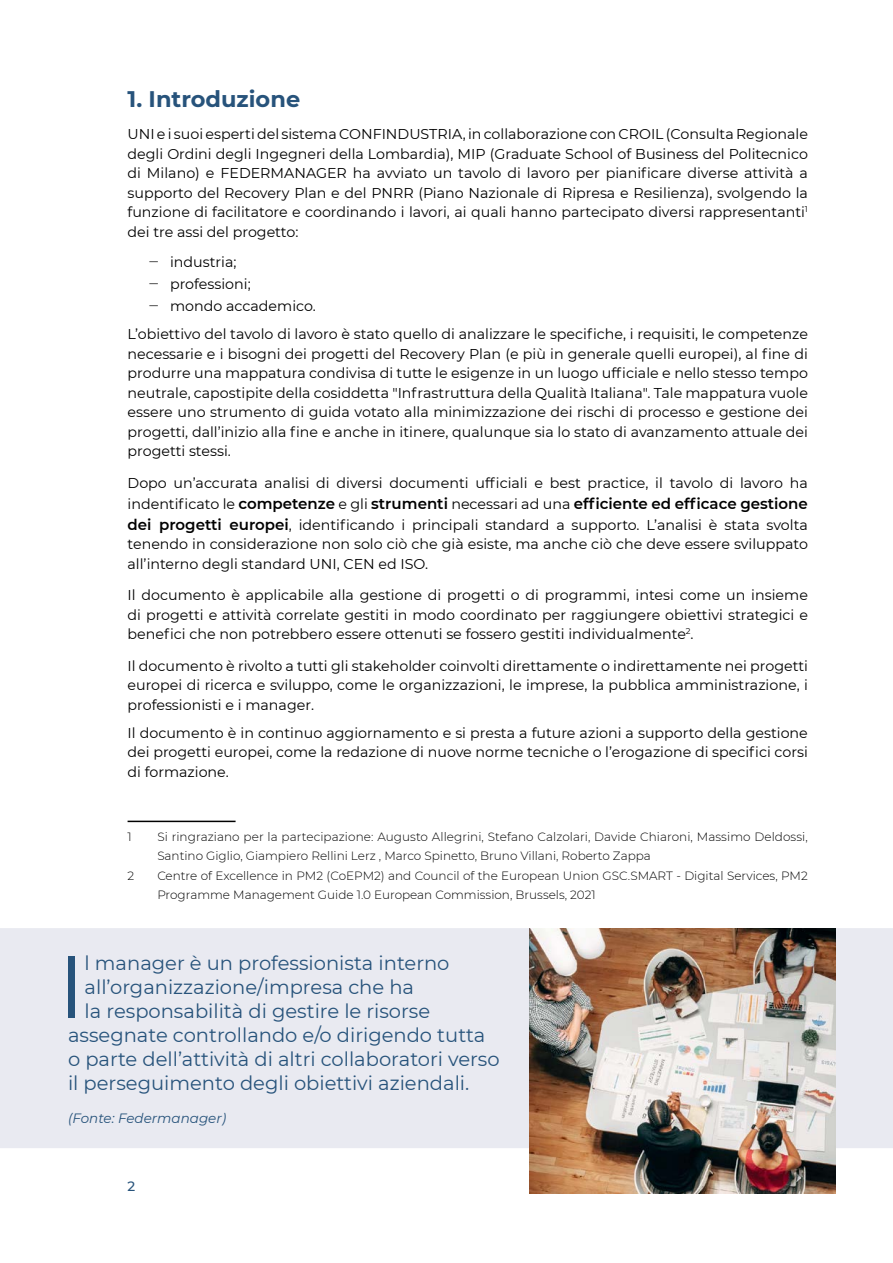
<style>
.page{position:relative;width:893px;height:1263px;background:#fff}
.page>*{position:absolute;margin:0;border:0;box-sizing:border-box;transform-origin:0 0}
.Frase_in_evidenza{font:88.05px "Montserrat";color:#27537b}
.H2_Titolo{font:700 22.5px "Montserrat";color:#27537b}
.Frase_in_evidenza-2{font:19.5px "Montserrat";color:#27537b}
.Testo{font:600 15px "Montserrat";color:#000}
.Testo-2{font:14.25px/19.5px "Montserrat";color:#000;text-align:justify}
.Frase_in_evidenza-3{font:italic 13.5px "Montserrat";color:#27537b}
.t1{font:500 13.5px "Montserrat";color:#27537b}
.Note{font:300 12px/19.5px "Montserrat";color:#000}
.s1{font-weight:300}
.s2{font-weight:400;font-size:14.25px}
.s3{font-weight:600;font-size:15px}
</style>
<div class="page">
<div style="left:0;top:929px;width:893px;height:218px;background:#e9eaf1"></div>
<div style="left:0;top:928px;width:893px;height:220px;border:2px solid #e9eaf1"></div>
<img style="left:529px;top:928px;width:307px;height:265px">
<hr style="left:128px;top:821px;width:108px;height:1px;background:#000">
<h2 class="H2_Titolo" style="left:128px;top:83px;width:174px">1. Introduzione</h2>
<p class="Testo-2" style="left:128px;top:124px;width:682px">UNI e i suoi esperti del sistema CONFINDUSTRIA, in collaborazione con CROIL (Consulta Regionale degli Ordini degli Ingegneri della Lombardia), MIP (Graduate School of Business del Politecnico di Milano) e FEDERMANAGER ha avviato un tavolo di lavoro per pianificare diverse attività a supporto del Recovery Plan e del PNRR (Piano Nazionale di Ripresa e Resilienza), svolgendo la funzione di facilitatore e coordinando i lavori, ai quali hanno partecipato diversi rappresentanti<sup>1 </sup>dei tre assi del progetto:</p>
<p class="Testo-2" style="left:149px;top:251px;width:89px"><span class="s1">‒</span> industria;</p>
<p class="Testo-2" style="left:149px;top:274px;width:103px"><span class="s1">‒</span> professioni;</p>
<p class="Testo-2" style="left:149px;top:296px;width:168px"><span class="s1">‒</span> mondo accademico.</p>
<p class="Testo-2" style="left:128px;top:324px;width:682px">L’obiettivo del tavolo di lavoro è stato quello di analizzare le specifiche, i requisiti, le competenze necessarie e i bisogni dei progetti del Recovery Plan (e più in generale quelli europei), al fine di produrre una mappatura condivisa di tutte le esigenze in un luogo ufficiale e nello stesso tempo neutrale, capostipite della cosiddetta "Infrastruttura della Qualità Italiana". Tale mappatura vuole essere uno strumento di guida votato alla minimizzazione dei rischi di processo e gestione dei progetti, dall’inizio alla fine e anche in itinere, qualunque sia lo stato di avanzamento attuale dei progetti stessi.</p>
<p class="Testo-2" style="left:128px;top:472px;width:682px">Dopo un’accurata analisi di diversi documenti ufficiali e best practice, il tavolo di lavoro ha</p>
<p class="Testo" style="left:128px;top:493px;width:682px"><span class="s2">indentificato le</span> competenze <span class="s2">e gli</span> strumenti <span class="s2">necessari ad una</span> efficiente ed efficace gestione</p>
<p class="Testo-2" style="left:128px;top:514px;width:682px"><span class="s3">dei progetti europei</span>, identificando i principali standard a supporto. L’analisi è stata svolta tenendo in considerazione non solo ciò che già esiste, ma anche ciò che deve essere sviluppato all’interno degli standard UNI, CEN ed ISO.</p>
<p class="Testo-2" style="left:128px;top:585px;width:682px">Il documento è applicabile alla gestione di progetti o di programmi, intesi come un insieme di progetti e attività correlate gestiti in modo coordinato per raggiungere obiettivi strategici e benefici che non potrebbero essere ottenuti se fossero gestiti individualmente<sup>2</sup>.</p>
<p class="Testo-2" style="left:128px;top:655px;width:682px">Il documento è rivolto a tutti gli stakeholder coinvolti direttamente o indirettamente nei progetti europei di ricerca e sviluppo, come le organizzazioni, le imprese, la pubblica amministrazione, i professionisti e i manager.</p>
<p class="Testo-2" style="left:128px;top:722px;width:682px">Il documento è in continuo aggiornamento e si presta a future azioni a supporto della gestione dei progetti europei, come la redazione di nuove norme tecniche o l’erogazione di specifici corsi di formazione.</p>
<p class="Note" style="left:128px;top:826px;width:6px">1</p>
<p class="Note" style="left:157px;top:826px;width:652px">Si ringraziano per la partecipazione: Augusto Allegrini, Stefano Calzolari, Davide Chiaroni, Massimo Deldossi,<br>Santino Giglio, Giampiero Rellini Lerz , Marco Spinetto, Bruno Villani, Roberto Zappa</p>
<p class="Note" style="left:128px;top:865px;width:8px">2</p>
<p class="Note" style="left:157px;top:865px;width:652px">Centre of Excellence in PM2 (CoEPM2) and Council of the European Union GSC.SMART - Digital Services, PM2<br>Programme Management Guide 1.0 European Commission, Brussels, 2021</p>
<p class="Frase_in_evidenza" style="left:58px;top:926px;width:28px">I</p>
<p class="Frase_in_evidenza-2" style="left:85px;top:949px;width:366px">l manager è un professionista interno</p>
<p class="Frase_in_evidenza-2" style="left:85px;top:973px;width:331px">all’organizzazione/impresa che ha</p>
<p class="Frase_in_evidenza-2" style="left:85px;top:997px;width:347px">la responsabilità di gestire le risorse</p>
<p class="Frase_in_evidenza-2" style="left:68px;top:1021px;width:419px">assegnate controllando e/o dirigendo tutta</p>
<p class="Frase_in_evidenza-2" style="left:68px;top:1045px;width:433px">o parte dell’attività di altri collaboratori verso</p>
<p class="Frase_in_evidenza-2" style="left:68px;top:1069px;width:403px">il perseguimento degli obiettivi aziendali.</p>
<p class="Frase_in_evidenza-3" style="left:68px;top:1109px;width:160px">(Fonte: Federmanager)</p>
<p class="t1" style="left:128px;top:1177px;width:9px">2</p>
</div>
